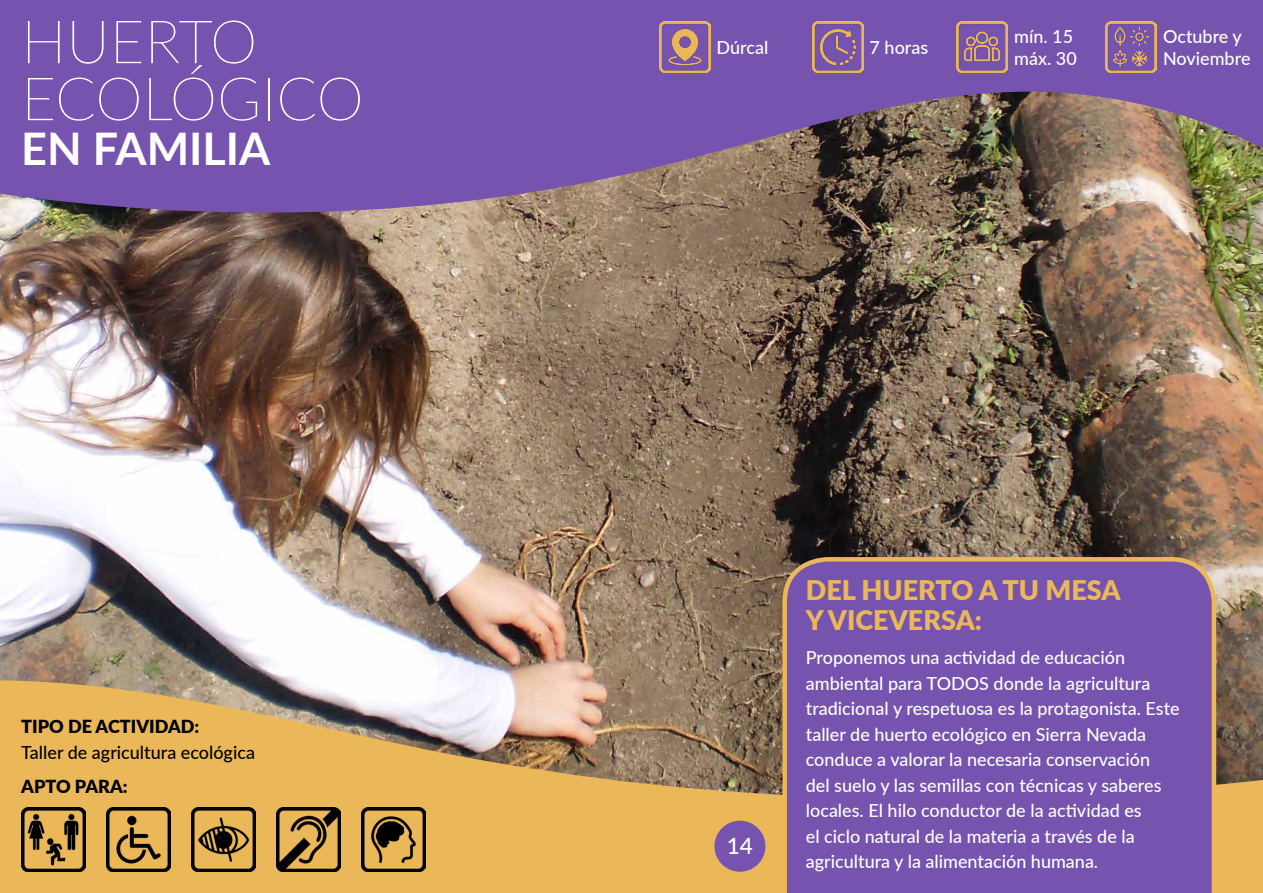
<style>
.page{position:relative;width:1263px;height:893px;background:#fff}
.page>*{position:absolute;margin:0;border:0;box-sizing:border-box;transform-origin:0 0}
.t1{font:100 60px "Lato";color:#fff}
.t2{font:700 45px "Lato";color:#fff}
.t3{font:900 27px "Lato";color:#eab858}
.t4{font:500 22.5px "Lato";color:#fff}
.t5{font:500 18px/25.5px "Lato";color:#fff}
.t6{font:500 18px "Lato";color:#000}
.t7{font:900 18px "Lato";color:#000}
</style>
<div class="page">
<img style="left:0;top:224px;width:1263px;height:455px">
<svg style="left:0;top:0;width:1263px;height:224px;fill:#7553ae"></svg>
<svg style="left:0;top:679px;width:1263px;height:214px;fill:#eab858"></svg>
<div style="left:714px;top:821px;width:51px;height:51px;background:#7553ae;border-radius:50%"></div>
<div style="left:780px;top:555px;width:438px;height:338px;background:#7553ae"></div>
<svg style="left:1262px;top:712px;width:1px;height:181px"></svg>
<img style="left:659px;top:21px;width:51px;height:51px">
<img style="left:812px;top:21px;width:51px;height:51px">
<img style="left:957px;top:21px;width:51px;height:51px">
<img style="left:1106px;top:21px;width:51px;height:51px">
<img style="left:21px;top:808px;width:64px;height:64px">
<img style="left:106px;top:808px;width:64px;height:64px">
<img style="left:191px;top:808px;width:64px;height:64px">
<img style="left:276px;top:808px;width:64px;height:64px">
<img style="left:361px;top:808px;width:64px;height:64px">
<h1 class="t1" style="left:21px;top:1px;width:238px">HUERTO</h1>
<h1 class="t1" style="left:21px;top:58px;width:344px">ECOLÓGICO</h1>
<h1 class="t2" style="left:21px;top:116px;width:251px">EN FAMILIA</h1>
<p class="t7" style="left:21px;top:713px;width:180px">TIPO DE ACTIVIDAD:</p>
<p class="t6" style="left:21px;top:739px;width:235px">Taller de agricultura ecológica</p>
<p class="t7" style="left:21px;top:772px;width:108px">APTO PARA:</p>
<p class="t5" style="left:716px;top:34px;width:53px">Dúrcal</p>
<p class="t5" style="left:870px;top:34px;width:60px">7 horas</p>
<p class="t5" style="left:1014px;top:23px;width:60px">mín. 15</p>
<p class="t5" style="left:1014px;top:45px;width:64px">máx. 30</p>
<p class="t5" style="left:1163px;top:24px;width:89px;line-height:22.5px">Octubre y<br>Noviembre</p>
<p class="t4" style="left:727px;top:829px;width:28px">14</p>
<h2 class="t3" style="left:806px;top:570px;width:316px">DEL HUERTO A TU MESA</h2>
<h2 class="t3" style="left:806px;top:600px;width:178px">Y VICEVERSA:</h2>
<p class="t5" style="left:806px;top:644px;width:375px">Proponemos una actividad de educación ambiental para TODOS donde la agricultura tradicional y respetuosa es la protagonista. Este taller de huerto ecológico en Sierra Nevada conduce a valorar la necesaria conservación<br>del suelo y las semillas con técnicas y saberes locales. El hilo conductor de la actividad es<br>el ciclo natural de la materia a través de la agricultura y la alimentación humana.</p>
</div>
